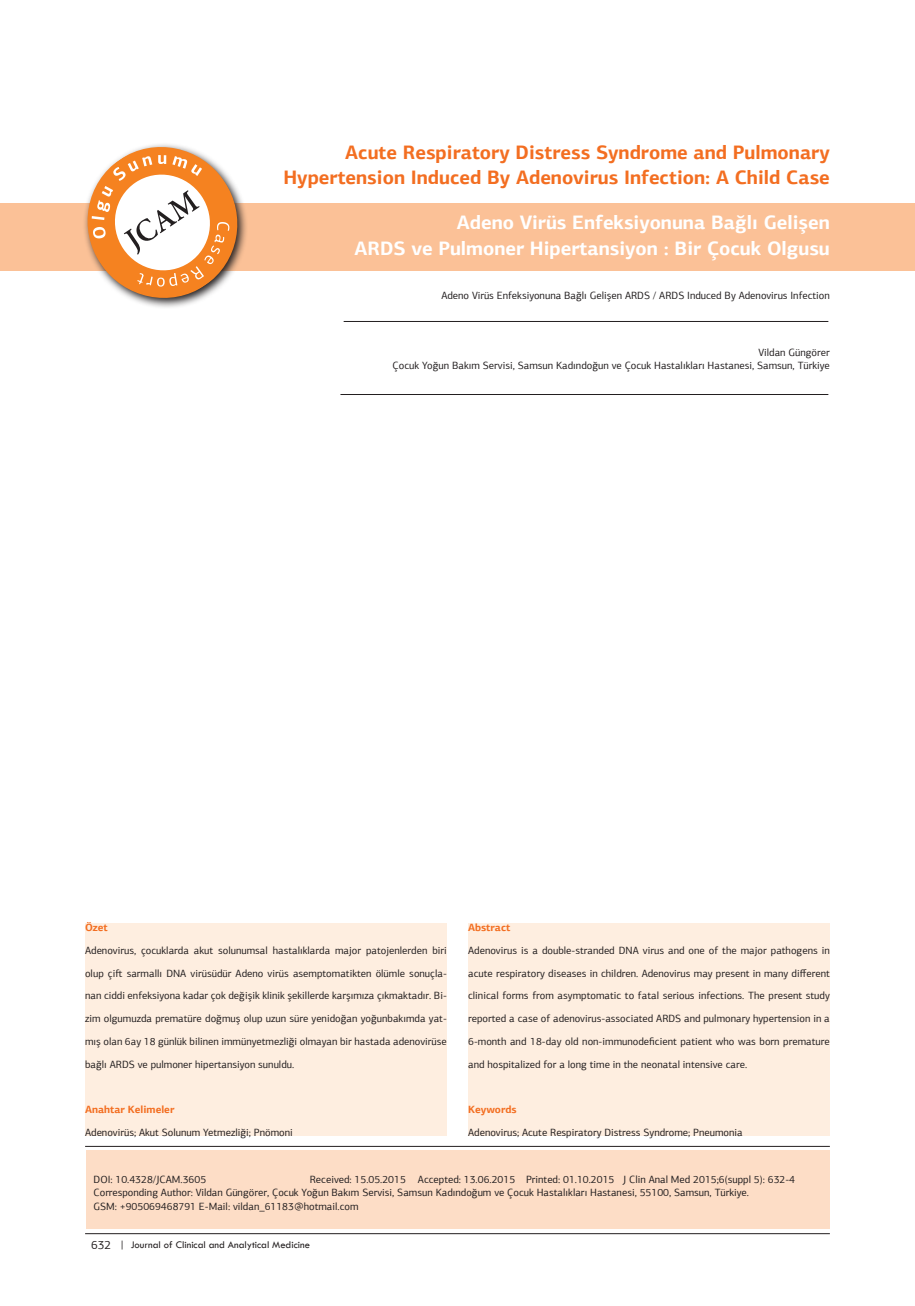
<style>
.page{position:relative;width:915px;height:1306px;background:#fff}
.page>*{position:absolute;margin:0;border:0;box-sizing:border-box;transform-origin:0 0}
.t1{font:700 19.5px/25.5px "PF Agora Sans Pro";color:#f36e21;text-align:right}
.t2{font:700 19.5px/25.5px "PF Agora Sans Pro";color:#fff;text-align:right}
.t3{font:10.5px/22.8px "PF Agora Sans Pro";color:#231f20}
.t4{font:10.5px "Tw Cen";color:#231f20}
.s1{font-weight:700;color:#f36e21}
.s2{font-family:"PF Agora Sans Pro";font-size:12px}
</style>
<div class="page">
<div style="left:87px;top:1150px;width:742px;height:79px;background:#fdddc6"></div>
<div style="left:0;top:203px;width:914px;height:67px;background:#fbc197"></div>
<hr style="left:85px;top:1146px;width:744px;height:1px;background:#231f20">
<hr style="left:343px;top:321px;width:485px;height:1px;background:#231f20">
<hr style="left:340px;top:394px;width:488px;height:1px;background:#231f20">
<svg style="left:77px;top:144px;width:170px;height:164px"></svg>
<div style="left:85px;top:923px;width:361px;height:212px;background:#feeee0"></div>
<div style="left:468px;top:923px;width:361px;height:212px;background:#feeee0"></div>
<hr style="left:85px;top:1233px;width:744px;height:1px;background:#231f20">
<p class="t1" style="left:283px;top:139px;width:547px">Acute Respiratory Distress Syndrome and Pulmonary<br>Hypertension Induced By Adenovirus Infection: A Child Case</p>
<p class="t2" style="left:354px;top:210px;width:476px">Adeno Virüs Enfeksiyonuna Bağlı Gelişen<br>ARDS ve Pulmoner Hipertansiyon : Bir Çocuk Olgusu</p>
<p class="t3" style="left:441px;top:284px;width:390px">Adeno Virüs Enfeksiyonuna Bağlı Gelişen ARDS / ARDS Induced By Adenovirus Infection</p>
<p class="t3" style="left:392px;top:345px;width:438px;line-height:13.5px;text-align:right">Vildan Güngörer<br>Çocuk Yoğun Bakım Servisi, Samsun Kadındoğun ve Çocuk Hastalıkları Hastanesi, Samsun, Türkiye</p>
<p class="t3" style="left:85px;top:916px;width:363px"><span class="s1">Özet<br></span>Adenovirus, çocuklarda akut solunumsal hastalıklarda major patojenlerden biri olup çift sarmallı DNA virüsüdür Adeno virüs asemptomatikten ölümle sonuçla&shy;nan ciddi enfeksiyona kadar çok değişik klinik şekillerde karşımıza çıkmaktadır. Bi&shy;zim olgumuzda prematüre doğmuş olup uzun süre yenidoğan yoğunbakımda yat&shy;mış olan 6ay 18 günlük bilinen immünyetmezliği olmayan bir hastada adenovirüse bağlı ARDS ve pulmoner hipertansiyon sunuldu.</p>
<p class="t3" style="left:85px;top:1098px;width:209px"><span class="s1">Anahtar Kelimeler<br></span>Adenovirüs; Akut Solunum Yetmezliği; Pnömoni</p>
<p class="t3" style="left:468px;top:916px;width:363px"><span class="s1">Abstract<br></span>Adenovirus is a double-stranded DNA virus and one of the major pathogens in acute respiratory diseases in children. Adenovirus may present in many different clinical forms from asymptomatic to fatal serious infections. The present study reported a case of adenovirus-associated ARDS and pulmonary hypertension in a 6-month and 18-day old non-immunodeficient patient who was born premature and hospitalized for a long time in the neonatal intensive care.</p>
<p class="t3" style="left:468px;top:1098px;width:276px"><span class="s1">Keywords<br></span>Adenovirus; Acute Respiratory Distress Syndrome; Pneumonia</p>
<p class="t3" style="left:94px;top:1172px;width:702px;line-height:13.5px;text-indent:216px">Received: 15.05.2015 Accepted: 13.06.2015 Printed: 01.10.2015 J Clin Anal Med 2015;6(suppl 5): 632-4<br>Corresponding Author: Vildan Güngörer, Çocuk Yoğun Bakım Servisi, Samsun Kadındoğum ve Çocuk Hastalıkları Hastanesi, 55100, Samsun, Türkiye.<br>GSM: +905069468791 E-Mail: vildan_61183@hotmail.com</p>
<p class="t3" style="left:94px;top:1167px;width:114px">DOI: 10.4328/JCAM.3605</p>
<p class="t4" style="left:91px;top:1237px;width:220px"><span class="s2">632</span> | Journal of Clinical and Analytical Medicine</p>
<p class="t4" style="left:89px;top:1243px;width:198px"><span class="s2">1</span> | Journal of Clinical and Analytical Medicine</p>
</div>
